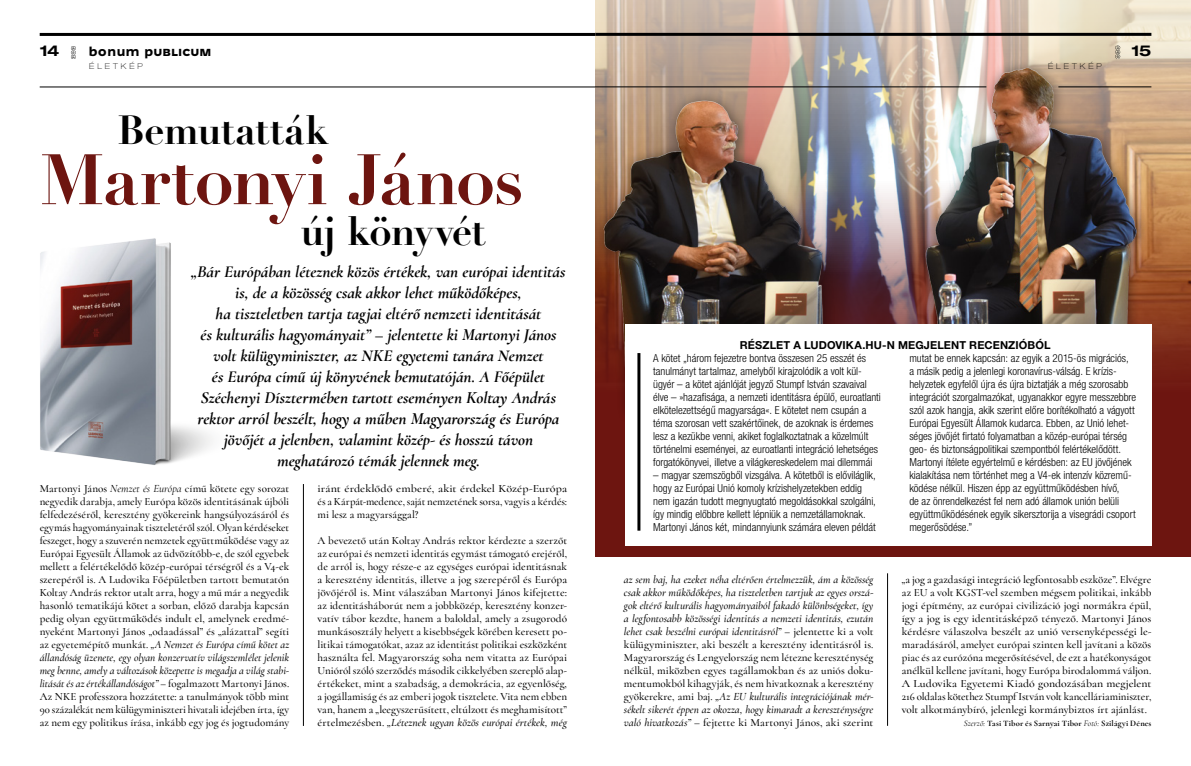
<style>
.page{position:relative;width:1191px;height:766px;background:#fff}
.page>*{position:absolute;margin:0;border:0;box-sizing:border-box;transform-origin:0 0}
.t1{font:700 70px "Didot LT Std";letter-spacing:-.015em;color:#6d1510}
.t2{font:700 40px "Didot LT Std";letter-spacing:-.01em;color:#000}
.t3{font:700 40px "Didot LT Std";letter-spacing:-.03em;color:#000}
.t4{font:italic 700 17px/21px "Cormorant";letter-spacing:-.005em;color:#000;text-align:center}
.t5{font:700 expanded 15px "Helvetica Neue LT Pro";color:#000}
.t6{font:700 13.5px "Westeinde Caption";letter-spacing:.01em;color:#000}
.t7{font:500 11px/13px "Cormorant";color:#000;text-align:justify}
.t8{font:300 condensed 11px/13px "Helvetica Neue LT Pro";color:#000}
.t9{font:italic 500 11px/13px "Cormorant";color:#000;text-align:justify}
.t10{font:500 11px/13px "Cormorant";color:#000;text-align:justify;scale:1.1 1}
.t11{font:700 11px "Helvetica Neue LT Pro";letter-spacing:.01em;color:#000}
.t12{font:700 8.5px "Cormorant";letter-spacing:.015em;color:#000}
.t13{font:100 expanded 8px "Helvetica Neue LT Pro";letter-spacing:.37em;color:#000}
.s1{font-style:italic}
.s2{font-weight:400;font-style:italic}
.s3{font-style:normal}
</style>
<div class="page">
<img style="left:40px;top:238px;width:172px;height:227px">
<hr style="left:303px;top:484px;width:1px;height:241px;background:#000">
<svg style="left:71px;top:46px;width:5px;height:13px"></svg>
<hr style="left:40px;top:33px;width:555px;height:3px;background:#000">
<hr style="left:40px;top:87px;width:555px;height:1px;background:#000">
<div style="left:595px;top:43px;width:596px;height:513px;background:#6d1510"></div>
<svg style="left:595px;top:0;width:596px;height:524px"></svg>
<img style="left:595px;top:43px;width:596px;height:369px">
<hr style="left:887px;top:573px;width:1px;height:152px;background:#000">
<div style="left:625px;top:324px;width:526px;height:221px;background:#fff"></div>
<hr style="left:637px;top:353px;width:3px;height:177px;background:#000">
<svg style="left:1115px;top:46px;width:5px;height:12px"></svg>
<hr style="left:595px;top:33px;width:556px;height:3px;background:#000">
<hr style="left:595px;top:87px;width:391px;height:1px;background:#000">
<hr style="left:1058px;top:87px;width:93px;height:1px;background:#000">
<h3 class="t5" style="left:40px;top:41px;width:21px">14</h3>
<p class="t6" style="left:89px;top:41px;width:124px">bonum publicum</p>
<p class="t13" style="left:89px;top:61px;width:55px">ÉLETKÉP</p>
<h2 class="t2" style="left:118px;top:105px;width:213px">Bemutatták</h2>
<h1 class="t1" style="left:40px;top:136px;width:485px">Martonyi János</h1>
<p class="t4" style="left:191px;top:260px;width:375px">„Bár Európában léteznek közös értékek, van európai identitás is, de a közösség csak akkor lehet működőképes,<br>ha tiszteletben tartja tagjai eltérő nemzeti identitását<br>és kulturális hagyományait” – jelentette ki Martonyi János volt külügyminiszter, az NKE egyetemi tanára Nemzet<br>és Európa című új könyvének bemutatóján. A Főépület Széchenyi Dísztermében tartott eseményen Koltay András rektor arról beszélt, hogy a műben Magyarország és Európa jövőjét a jelenben, valamint közép- és hosszú távon meghatározó témák jelennek meg.</p>
<p class="t10" style="left:317px;top:481px;width:228px">iránt érdeklődő emberé, akit érdekel Közép-Európa és a Kárpát-medence, saját nemzetének sorsa, vagyis a kérdés: mi lesz a magyarsággal?</p>
<p class="t7" style="left:317px;top:533px;width:251px">A bevezető után Koltay András rektor kérdezte a szerzőt az európai és nemzeti identitás egymást támogató erejéről, de arról is, hogy része-e az egységes európai identitásnak a keresztény identitás, illetve a jog szerepéről és Európa jövőjéről is. Mint válaszában Martonyi János kifejtette: az identitásháborút nem a jobbközép, keresztény konzer&shy;vatív tábor kezdte, hanem a baloldal, amely a zsugorodó munkásosztály helyett a kisebbségek körében keresett po&shy;litikai támogatókat, azaz az identitást politikai eszközként használta fel. Magyarország soha nem vitatta az Európai Unióról szóló szerződés második cikkelyében szereplő alap&shy;értékeket, mint a szabadság, a demokrácia, az egyenlőség, a jogállamiság és az emberi jogok tisztelete. Vita nem ebben van, hanem a „leegyszerűsített, eltúlzott és meghamisított” értelmezésben. <span class="s1">„Léteznek ugyan közös európai értékek, még</span></p>
<h2 class="t3" style="left:300px;top:206px;width:187px">új könyvét</h2>
<p class="t7" style="left:40px;top:481px;width:251px">Martonyi János <span class="s2">Nemzet és Európa</span> című kötete egy sorozat negyedik darabja, amely Európa közös identitásának újbóli felfedezéséről, keresztény gyökereink hangsúlyozásáról és egymás hagyományainak tiszteletéről szól. Olyan kérdéseket feszeget, hogy a szuverén nemzetek együttműködése vagy az Európai Egyesült Államok az üdvözítőbb-e, de szól egyebek mellett a felértékelődő közép-európai térségről és a V4-ek szerepéről is. A Ludovika Főépületben tartott bemutatón Koltay András rektor utalt arra, hogy a mű már a negyedik hasonló tematikájú kötet a sorban, előző darabja kapcsán pedig olyan együttműködés indult el, amelynek eredmé&shy;nyeként Martonyi János „odaadással” és „alázattal” segíti az egyetemépítő munkát. <span class="s1">„A Nemzet és Európa című kötet az állandóság üzenete, egy olyan konzervatív világszemlélet jelenik meg benne, amely a változások közepette is megadja a világ stabi&shy;litását és az értékállandóságot”</span> – fogalmazott Martonyi János.<br>Az NKE professzora hozzátette: a tanulmányok több mint 90 százalékát nem külügyminiszteri hivatali idejében írta, így az nem egy politikus írása, inkább egy jog és jogtudomány</p>
<p class="t13" style="left:1048px;top:61px;width:55px">ÉLETKÉP</p>
<h3 class="t5" style="left:1131px;top:41px;width:21px">15</h3>
<p class="t11" style="left:740px;top:338px;width:312px">RÉSZLET A LUDOVIKA.HU-N MEGJELENT RECENZIÓBÓL</p>
<p class="t8" style="left:653px;top:351px;width:229px">A kötet „három fejezetre bontva összesen 25 esszét és tanulmányt tartalmaz, amelyből kirajzolódik a volt kül&shy;ügyér – a kötet ajánlóját jegyző Stumpf István szavaival élve – »hazafisága, a nemzeti identitásra épülő, euroatlanti elkötelezettségű magyarsága«. E kötetet nem csupán a téma szorosan vett szakértőinek, de azoknak is érdemes lesz a kezükbe venni, akiket foglalkoztatnak a közelmúlt történelmi eseményei, az euroatlanti integráció lehetséges forgatókönyvei, illetve a világkereskedelem mai dilemmái</p>
<p class="t8" style="left:653px;top:468px;width:224px">– magyar szemszögből vizsgálva. A kötetből is előviláglik, hogy az Európai Unió komoly krízishelyzetekben eddig nem igazán tudott megnyugtató megoldásokkal szolgálni, így mindig előbbre kellett lépniük a nemzetállamoknak.<br>Martonyi János két, mindannyiunk számára eleven példát</p>
<p class="t8" style="left:909px;top:351px;width:228px">mutat be ennek kapcsán: az egyik a 2015-ös migrációs,<br>a másik pedig a jelenlegi koronavírus-válság. E krízis&shy;helyzetek egyfelől újra és újra biztatják a még szorosabb integrációt szorgalmazókat, ugyanakkor egyre messzebbre szól azok hangja, akik szerint előre borítékolható a vágyott Európai Egyesült Államok kudarca. Ebben, az Unió lehet&shy;séges jövőjét firtató folyamatban a közép-európai térség geo- és biztonságpolitikai szempontból felértékelődött.<br>Martonyi ítélete egyértelmű e kérdésben: az EU jövőjének kialakítása nem történhet meg a V4-ek intenzív közremű&shy;ködése nélkül. Hiszen épp az együttműködésben hívő,<br>de az önrendelkezést fel nem adó államok unión belüli együttműködésének egyik sikersztorija a visegrádi csoport megerősödése.”</p>
<p class="t9" style="left:624px;top:572px;width:251px">az sem baj, ha ezeket néha eltérően értelmezzük, ám a közösség csak akkor működőképes, ha tiszteletben tartjuk az egyes orszá&shy;gok eltérő kulturális hagyományaiból fakadó különbségeket, így a legfontosabb közösségi identitás a nemzeti identitás, ezután lehet csak beszélni európai identitásról” <span class="s3">– jelentette ki a volt külügyminiszter, aki beszélt a keresztény identitásról is.<br>Magyarország és Lengyelország nem létezne kereszténység nélkül, miközben egyes tagállamokban és az uniós doku&shy;mentumokból kihagyják, és nem hivatkoznak a keresztény gyökerekre, ami baj.</span> „Az EU kulturális integrációjának mér&shy;sékelt sikerét éppen az okozza, hogy kimaradt a kereszténységre való hivatkozás” <span class="s3">– fejtette ki Martonyi János, aki szerint</span></p>
<p class="t7" style="left:902px;top:572px;width:251px">„a jog a gazdasági integráció legfontosabb eszköze”. Elvégre az EU a volt KGST-vel szemben mégsem politikai, inkább jogi építmény, az európai civilizáció jogi normákra épül, így a jog is egy identitásképző tényező. Martonyi János kérdésre válaszolva beszélt az unió versenyképességi le&shy;maradásáról, amelyet európai szinten kell javítani a közös piac és az eurózóna megerősítésével, de ezt a hatékonyságot anélkül kellene javítani, hogy Európa birodalommá váljon.<br>A Ludovika Egyetemi Kiadó gondozásában megjelent 216 oldalas kötethez Stumpf István volt kancelláriaminiszter, volt alkotmánybíró, jelenlegi kormánybiztos írt ajánlást.</p>
<p class="t12" style="left:963px;top:717px;width:189px"><span class="s2">Szerző:</span> Tasi Tibor és Sarnyai Tibor <span class="s2">Fotó:</span> Szilágyi Dénes</p>
</div>
